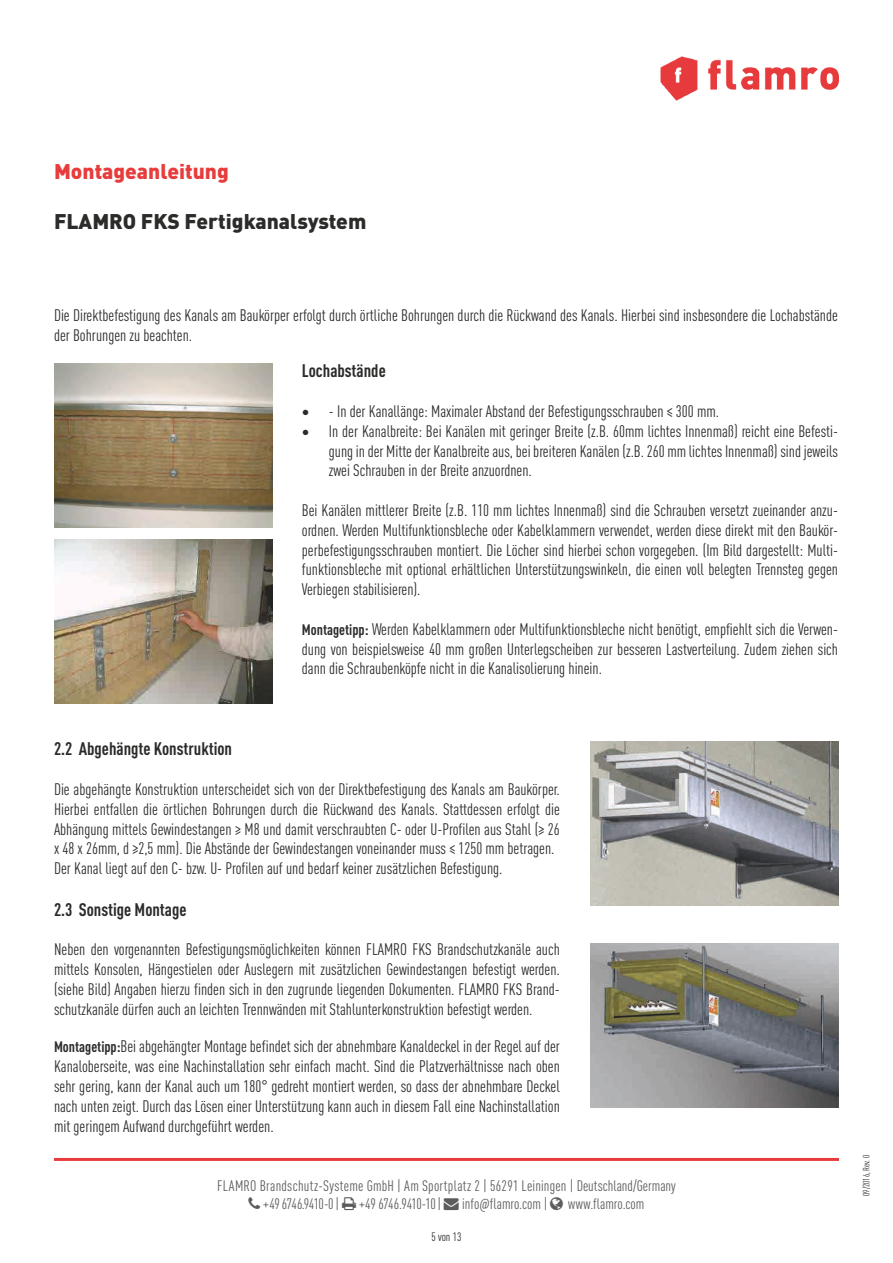
<style>
.page{position:relative;width:893px;height:1263px;background:#fff}
.page>*{position:absolute;margin:0;border:0;box-sizing:border-box;transform-origin:0 0}
.t1{font:900 21px "DIN Pro";color:#2b2b2a}
.t2{font:900 21px "DIN Pro";color:#e73c3b}
.t3{font:700 condensed 18px "DIN Pro";color:#2b2b2a}
.t4{font:condensed 16.5px/19.8px "DIN Pro";color:#2b2b2a;text-align:justify}
.t5{font:condensed 15px/18px "DIN Pro";letter-spacing:.01em;color:#5c5c5b}
.t6{font:condensed 15px "DIN Pro";letter-spacing:-.01em;color:#5c5c5b}
.t7{font:condensed 12px "DIN Pro";color:#2b2b2a}
.t8{font:condensed 9px "DIN Pro";color:#2b2b2a}
.s1{font-weight:700;font-size:15px}
</style>
<div class="page">
<hr style="left:54px;top:1158px;width:785px;height:3px;background:#e73c3b">
<img style="left:660px;top:56px;width:179px;height:44px">
<img style="left:54px;top:364px;width:218px;height:164px">
<img style="left:54px;top:539px;width:219px;height:164px">
<img style="left:590px;top:742px;width:248px;height:163px">
<img style="left:590px;top:944px;width:249px;height:164px">
<p class="t2" style="left:54px;top:153px;width:176px">Montageanleitung</p>
<p class="t1" style="left:54px;top:204px;width:314px">FLAMRO FKS Fertigkanalsystem</p>
<p class="t4" style="left:54px;top:305px;width:785px">Die Direktbefestigung des Kanals am Baukörper erfolgt durch örtliche Bohrungen durch die Rückwand des Kanals. Hierbei sind insbesondere die Lochabstände der Bohrungen zu beachten.</p>
<p class="t3" style="left:302px;top:358px;width:85px">Lochabstände</p>
<p class="t4" style="left:302px;top:400px;width:419px">• - In der Kanallänge: Maximaler Abstand der Befestigungsschrauben ≤ 300 mm.</p>
<p class="t4" style="left:329px;top:420px;width:511px;text-indent:-27px">• In der Kanalbreite: Bei Kanälen mit geringer Breite (z.B. 60mm lichtes Innenmaß) reicht eine Befesti&shy;gung in der Mitte der Kanalbreite aus, bei breiteren Kanälen (z.B. 260 mm lichtes Innenmaß) sind jeweils zwei Schrauben in der Breite anzuordnen.</p>
<p class="t4" style="left:302px;top:499px;width:538px">Bei Kanälen mittlerer Breite (z.B. 110 mm lichtes Innenmaß) sind die Schrauben versetzt zueinander anzu&shy;ordnen. Werden Multifunktionsbleche oder Kabelklammern verwendet, werden diese direkt mit den Baukör&shy;perbefestigungsschrauben montiert. Die Löcher sind hierbei schon vorgegeben. (Im Bild dargestellt: Multi&shy;funktionsbleche mit optional erhältlichen Unterstützungswinkeln, die einen voll belegten Trennsteg gegen Verbiegen stabilisieren).</p>
<p class="t4" style="left:302px;top:618px;width:538px"><span class="s1">Montagetipp:</span> Werden Kabelklammern oder Multifunktionsbleche nicht benötigt, empfiehlt sich die Verwen&shy;dung von beispielsweise 40 mm großen Unterlegscheiben zur besseren Lastverteilung. Zudem ziehen sich dann die Schraubenköpfe nicht in die Kanalisolierung hinein.</p>
<p class="t3" style="left:54px;top:736px;width:180px">2.2 Abgehängte Konstruktion</p>
<p class="t4" style="left:54px;top:778px;width:507px;text-align:left">Die abgehängte Konstruktion unterscheidet sich von der Direktbefestigung des Kanals am Baukörper.<br>Hierbei entfallen die örtlichen Bohrungen durch die Rückwand des Kanals. Stattdessen erfolgt die Abhängung mittels Gewindestangen ≥ M8 und damit verschraubten C- oder U-Profilen aus Stahl (≥ 26 x 48 x 26mm, d ≥2,5 mm). Die Abstände der Gewindestangen voneinander muss ≤ 1250 mm betragen.<br>Der Kanal liegt auf den C- bzw. U- Profilen auf und bedarf keiner zusätzlichen Befestigung.</p>
<p class="t3" style="left:54px;top:896px;width:134px">2.3 Sonstige Montage</p>
<p class="t4" style="left:54px;top:938px;width:507px">Neben den vorgenannten Befestigungsmöglichkeiten können FLAMRO FKS Brandschutzkanäle auch mittels Konsolen, Hängestielen oder Auslegern mit zusätzlichen Gewindestangen befestigt werden. (siehe Bild) Angaben hierzu finden sich in den zugrunde liegenden Dokumenten. FLAMRO FKS Brand&shy;schutzkanäle dürfen auch an leichten Trennwänden mit Stahlunterkonstruktion befestigt werden.</p>
<p class="t4" style="left:54px;top:1036px;width:507px"><span class="s1">Montagetipp:</span>Bei abgehängter Montage befindet sich der abnehmbare Kanaldeckel in der Regel auf der Kanaloberseite, was eine Nachinstallation sehr einfach macht. Sind die Platzverhältnisse nach oben sehr gering, kann der Kanal auch um 180° gedreht montiert werden, so dass der abnehmbare Deckel nach unten zeigt. Durch das Lösen einer Unterstützung kann auch in diesem Fall eine Nachinstallation mit geringem Aufwand durchgeführt werden.</p>
<p class="t5" style="left:263px;top:1176px;width:414px;text-indent:-46px">FLAMRO Brandschutz-Systeme GmbH | Am Sportplatz 2 | 56291 Leiningen | Deutschland/Germany +49 6746.9410-0 |</p>
<p class="t6" style="left:359px;top:1193px;width:190px">+49 6746.9410-10 | → info@flamro.com |</p>
<p class="t5" style="left:568px;top:1194px;width:78px">www.flamro.com</p>
<p class="t7" style="left:431px;top:1228px;width:31px">5 von 13</p>
<p class="t8" style="left:860px;top:1196px;width:43px;rotate:-90deg">09/2016, Rev. 0</p>
</div>
